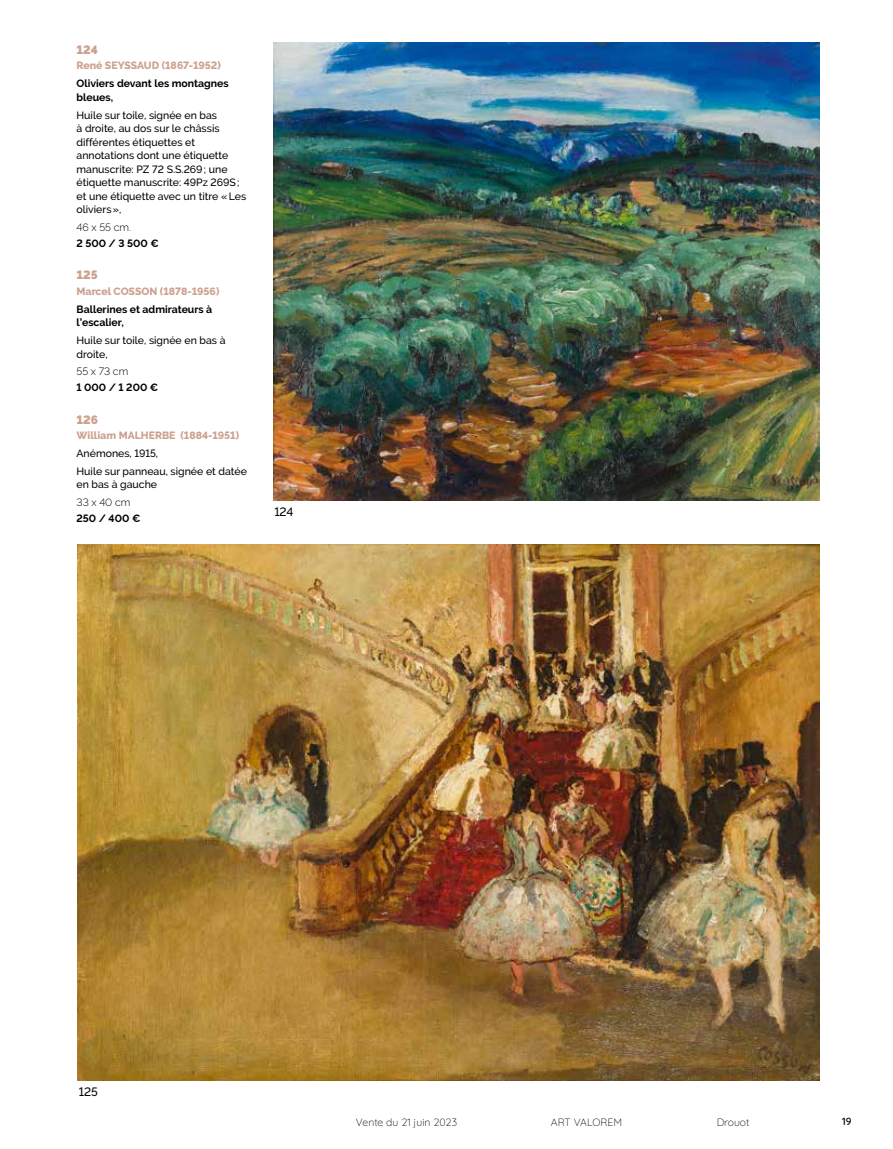
<style>
.page{position:relative;width:893px;height:1149px;background:#fff}
.page>*{position:absolute;margin:0;border:0;box-sizing:border-box;transform-origin:0 0}
.t1{font:900 12px "Raleway";color:#cda190}
.t2{font:500 12px "Raleway";color:#000}
.t3{font:500 10.5px/13.5px "Raleway";color:#000}
.t4{font:700 10.5px/13.5px "Raleway";color:#000}
.t5{font:800 10.5px "Raleway";color:#cda190}
.t6{font:300 10.5px "Quicksand";color:#000}
.t7{font:300 10.5px "Raleway";color:#000}
.t8{font:500 10.5px "Quicksand";color:#000}
</style>
<div class="page">
<img style="left:273px;top:43px;width:546px;height:457px">
<img style="left:78px;top:544px;width:741px;height:536px">
<p class="t1" style="left:77px;top:43px;width:23px">124</p>
<p class="t5" style="left:77px;top:60px;width:146px">René SEYSSAUD (1867-1952)</p>
<p class="t4" style="left:77px;top:77px;width:154px">Oliviers devant les montagnes bleues,</p>
<p class="t3" style="left:77px;top:108px;width:171px">Huile sur toile, signée en bas<br>à droite, au dos sur le châssis différentes étiquettes et annotations dont une étiquette manuscrite: PZ 72 S.S.269; une étiquette manuscrite: 49Pz 269S; et une étiquette avec un titre «Les oliviers»,</p>
<p class="t7" style="left:77px;top:221px;width:56px">46 x 55 cm.</p>
<p class="t4" style="left:77px;top:236px;width:84px">2 500 / 3 500 €</p>
<p class="t1" style="left:77px;top:268px;width:23px">125</p>
<p class="t5" style="left:77px;top:285px;width:144px">Marcel COSSON (1878-1956)</p>
<p class="t4" style="left:77px;top:302px;width:137px">Ballerines et admirateurs à l’escalier,</p>
<p class="t3" style="left:77px;top:333px;width:150px">Huile sur toile, signée en bas à droite,</p>
<p class="t7" style="left:77px;top:365px;width:53px">55 x 73 cm</p>
<p class="t4" style="left:77px;top:380px;width:83px">1 000 / 1 200 €</p>
<p class="t1" style="left:77px;top:412px;width:23px">126</p>
<p class="t5" style="left:77px;top:429px;width:164px">William MALHERBE (1884-1951)</p>
<p class="t3" style="left:77px;top:444px;width:172px;line-height:17.7px">Anémones, 1915,<br>Huile sur panneau, signée et datée</p>
<p class="t3" style="left:77px;top:478px;width:82px">en bas à gauche</p>
<p class="t7" style="left:77px;top:496px;width:55px">33 x 40 cm</p>
<p class="t4" style="left:77px;top:511px;width:65px">250 / 400 €</p>
<p class="t2" style="left:274px;top:504px;width:21px">124</p>
<p class="t2" style="left:79px;top:1084px;width:21px">125</p>
<p class="t6" style="left:356px;top:1113px;width:103px">Vente du 21 juin 2023</p>
<p class="t6" style="left:551px;top:1113px;width:73px">ART VALOREM</p>
<p class="t6" style="left:717px;top:1113px;width:34px">Drouot</p>
<p class="t8" style="left:842px;top:1112px;width:11px">19</p>
</div>
